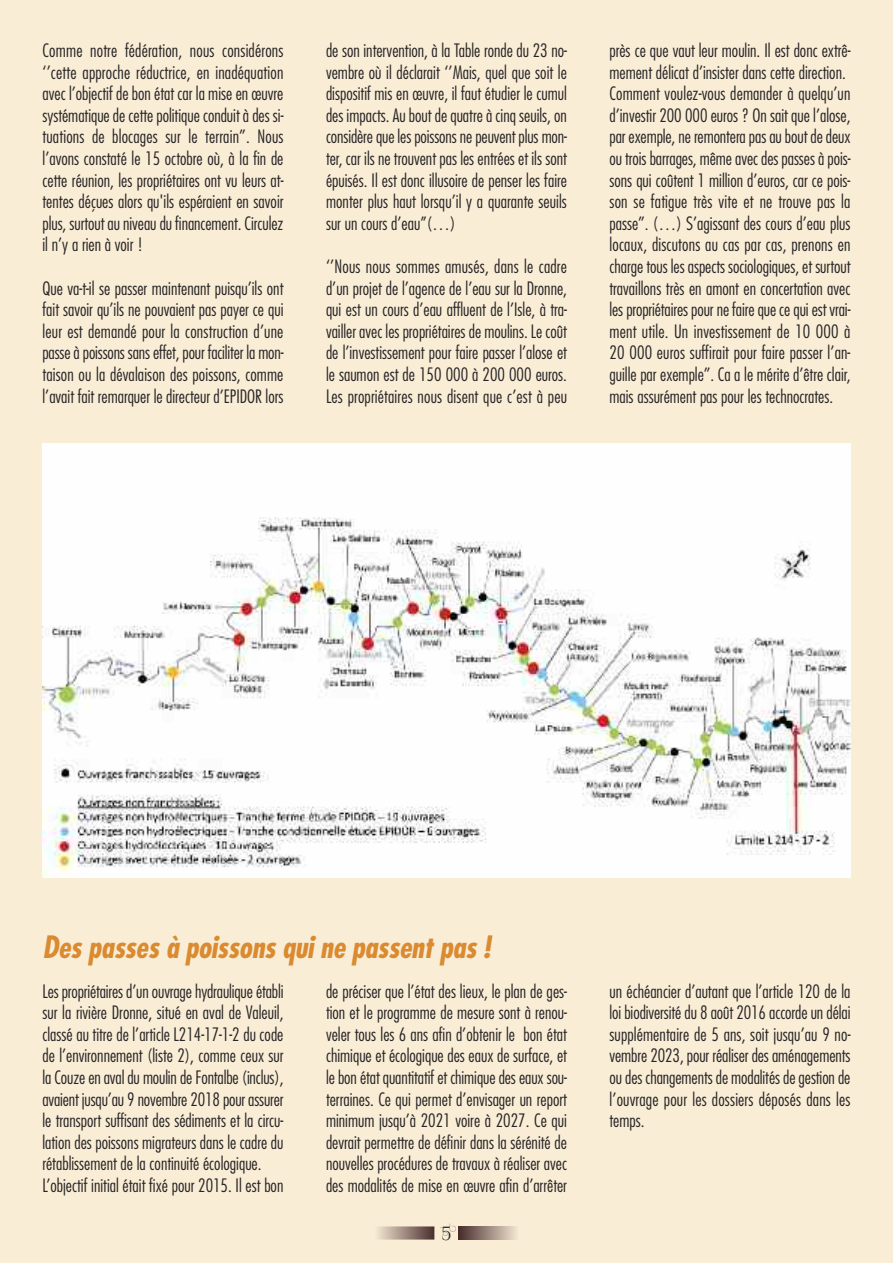
<style>
.page{position:relative;width:893px;height:1263px;background:#faedd6}
.page>*{position:absolute;margin:0;border:0;box-sizing:border-box;transform-origin:0 0}
.t1{font:italic 700 condensed 30px "Futura";letter-spacing:-.01em;color:#da8b31}
.t2{font:19.95px "Foglihten No 04";color:#272526}
.t3{font:300 condensed 18px/21.6px "Futura";color:#272526;text-align:justify}
</style>
<div class="page">
<svg style="left:459px;top:1226px;width:59px;height:13px"></svg>
<svg style="left:375px;top:1226px;width:59px;height:13px"></svg>
<img style="left:43px;top:443px;width:807px;height:434px">
<p class="t3" style="left:43px;top:41px;width:242px">Comme notre fédération, nous considérons ‘’cette approche réductrice, en inadéquation avec l’objectif de bon état car la mise en œuvre systématique de cette politique conduit à des si&shy;tuations de blocages sur le terrain’’. Nous l’avons constaté le 15 octobre où, à la fin de cette réunion, les propriétaires ont vu leurs at&shy;tentes déçues alors qu'ils espéraient en savoir plus, surtout au niveau du financement. Circulez il n’y a rien à voir !</p>
<p class="t3" style="left:43px;top:278px;width:242px">Que va-t-il se passer maintenant puisqu’ils ont fait savoir qu’ils ne pouvaient pas payer ce qui leur est demandé pour la construction d’une passe à poissons sans effet, pour faciliter la mon&shy;taison ou la dévalaison des poissons, comme l’avait fait remarquer le directeur d’EPIDOR lors</p>
<p class="t3" style="left:326px;top:41px;width:242px">de son intervention, à la Table ronde du 23 no&shy;vembre où il déclarait ‘’Mais, quel que soit le dispositif mis en œuvre, il faut étudier le cumul des impacts. Au bout de quatre à cinq seuils, on considère que les poissons ne peuvent plus mon&shy;ter, car ils ne trouvent pas les entrées et ils sont épuisés. Il est donc illusoire de penser les faire monter plus haut lorsqu’il y a quarante seuils sur un cours d’eau’’(…)</p>
<p class="t3" style="left:326px;top:257px;width:242px">‘’Nous nous sommes amusés, dans le cadre d’un projet de l’agence de l’eau sur la Dronne, qui est un cours d’eau affluent de l’Isle, à tra&shy;vailler avec les propriétaires de moulins. Le coût de l’investissement pour faire passer l’alose et le saumon est de 150 000 à 200 000 euros.<br>Les propriétaires nous disent que c’est à peu</p>
<p class="t3" style="left:609px;top:41px;width:242px;text-align:left">près ce que vaut leur moulin. Il est donc extrê&shy;mement délicat d’insister dans cette direction.<br>Comment voulez-vous demander à quelqu’un d’investir 200 000 euros ? On sait que l’alose, par exemple, ne remontera pas au bout de deux ou trois barrages, même avec des passes à pois&shy;sons qui coûtent 1 million d’euros, car ce pois&shy;son se fatigue très vite et ne trouve pas la passe’’. (…) S’agissant des cours d’eau plus locaux, discutons au cas par cas, prenons en charge tous les aspects sociologiques, et surtout travaillons très en amont en concertation avec les propriétaires pour ne faire que ce qui est vrai&shy;ment utile. Un investissement de 10 000 à 20 000 euros suffirait pour faire passer l’an&shy;guille par exemple’’. Ca a le mérite d’être clair, mais assurément pas pour les technocrates.</p>
<h1 class="t1" style="left:43px;top:934px;width:449px">Des passes à poissons qui ne passent pas !</h1>
<p class="t3" style="left:42px;top:981px;width:243px;text-align:left">Les propriétaires d’un ouvrage hydraulique établi sur la rivière Dronne, situé en aval de Valeuil, classé au titre de l’article L214-17-1-2 du code de l’environnement (liste 2), comme ceux sur la Couze en aval du moulin de Fontalbe (inclus), avaient jusqu’au 9 novembre 2018 pour assurer le transport suffisant des sédiments et la circu&shy;lation des poissons migrateurs dans le cadre du rétablissement de la continuité écologique.<br>L’objectif initial était fixé pour 2015. Il est bon</p>
<p class="t3" style="left:326px;top:981px;width:242px">de préciser que l’état des lieux, le plan de ges&shy;tion et le programme de mesure sont à renou&shy;veler tous les 6 ans afin d’obtenir le bon état chimique et écologique des eaux de surface, et le bon état quantitatif et chimique des eaux sou&shy;terraines. Ce qui permet d’envisager un report minimum jusqu’à 2021 voire à 2027. Ce qui devrait permettre de définir dans la sérénité de nouvelles procédures de travaux à réaliser avec des modalités de mise en œuvre afin d’arrêter</p>
<p class="t3" style="left:609px;top:981px;width:242px">un échéancier d’autant que l’article 120 de la loi biodiversité du 8 août 2016 accorde un délai supplémentaire de 5 ans, soit jusqu’au 9 no&shy;vembre 2023, pour réaliser des aménagements ou des changements de modalités de gestion de l’ouvrage pour les dossiers déposés dans les temps.</p>
<p class="t2" style="left:442px;top:1225px;width:11px">5</p>
</div>
